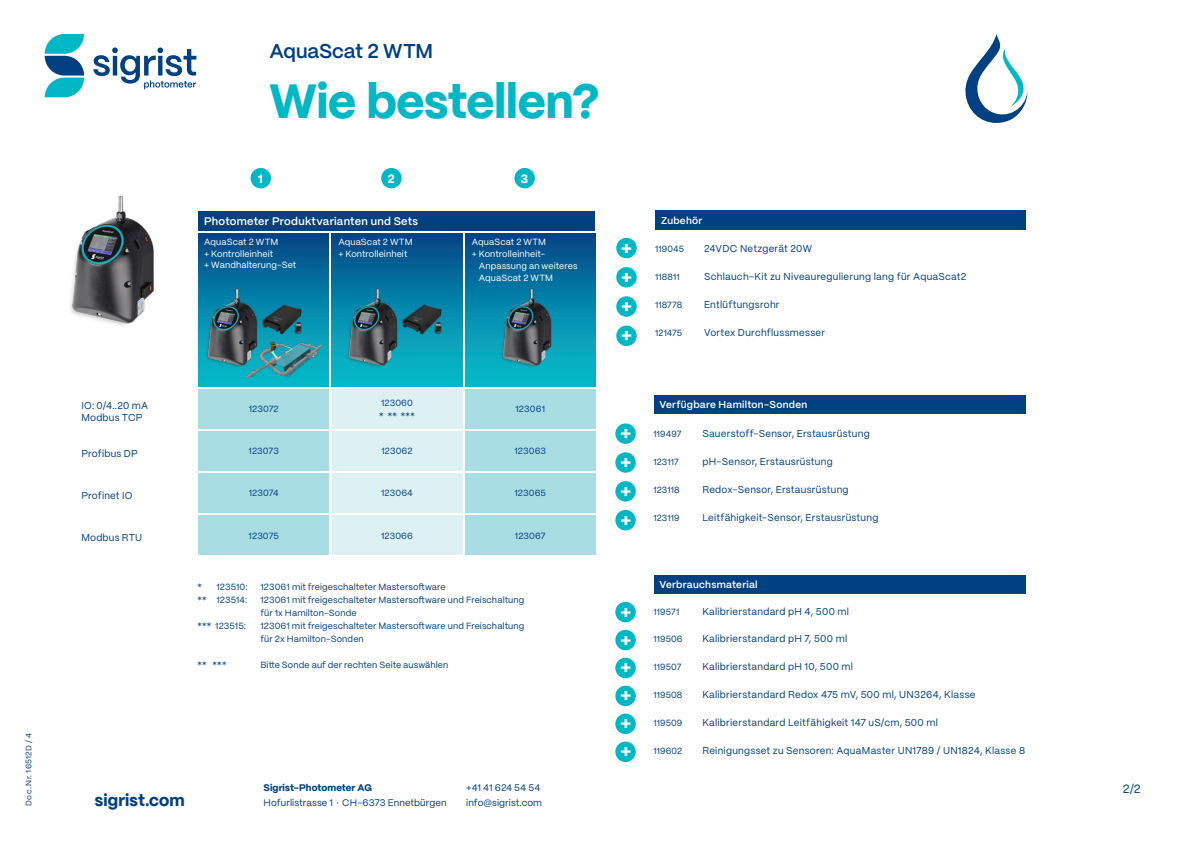
<style>
.page{position:relative;width:1191px;height:842px;background:#fff}
.page>*{position:absolute;margin:0;border:0;box-sizing:border-box;transform-origin:0 0}
.t1{font:800 48px "PP Mori";letter-spacing:-.01em;color:#00b7c5}
.t2{font:600 20px "PP Mori";letter-spacing:-.005em;color:#014081}
.t3{font:800 16.8px "PP Mori";letter-spacing:.005em;color:#014081}
.t4{font:800 12px "PP Mori";color:#fff}
.t5{font:12px "PP Mori";color:#014081}
.t6{font:600 11px "PP Mori";letter-spacing:.02em;color:#fff}
.t7{font:10px "PP Mori";letter-spacing:.025em;color:#014081}
.t8{font:600 10px "PP Mori";letter-spacing:.025em;color:#fff}
.t9{font:9.6px/14.4px "PP Mori";letter-spacing:.005em;color:#014081}
.t10{font:9px/13px "PP Mori";letter-spacing:.015em;color:#014081}
.t11{font:9px/12px "PP Mori";letter-spacing:.01em;color:#fff}
.t12{font:8px "PP Mori";letter-spacing:.04em;color:#014081}
.s1{font-weight:800}
</style>
<div class="page">
<svg style="left:45px;top:34px;width:39px;height:63px"></svg>
<svg style="left:93px;top:47px;width:103px;height:42px"></svg>
<div style="left:250px;top:168px;width:21px;height:20px;background:#00b7c5;border-radius:50%"></div>
<div style="left:381px;top:168px;width:20px;height:20px;background:#00b7c5;border-radius:50%"></div>
<div style="left:514px;top:168px;width:21px;height:20px;background:#00b7c5;border-radius:50%"></div>
<svg style="left:965px;top:34px;width:62px;height:89px"></svg>
<img style="left:70px;top:195px;width:84px;height:131px">
<div style="left:198px;top:211px;width:397px;height:19px;background:#014081"></div>
<div style="left:198px;top:431px;width:131px;height:40px;background:#a8dde4"></div>
<div style="left:198px;top:515px;width:131px;height:40px;background:#a8dde4"></div>
<div style="left:198px;top:473px;width:131px;height:40px;background:#a8dde4"></div>
<div style="left:198px;top:389px;width:131px;height:40px;background:#a8dde4"></div>
<div style="left:198px;top:233px;width:131px;height:154px;background:linear-gradient(to bottom,#034987,#06c2cd)"></div>
<div style="left:332px;top:431px;width:130px;height:40px;background:#ddf1f3"></div>
<div style="left:332px;top:515px;width:130px;height:40px;background:#ddf1f3"></div>
<div style="left:332px;top:473px;width:130px;height:40px;background:#ddf1f3"></div>
<div style="left:332px;top:389px;width:130px;height:40px;background:#ddf1f3"></div>
<div style="left:332px;top:233px;width:130px;height:154px;background:linear-gradient(to bottom,#034987,#06c2cd)"></div>
<div style="left:465px;top:431px;width:130px;height:40px;background:#a8dde4"></div>
<div style="left:465px;top:515px;width:130px;height:40px;background:#a8dde4"></div>
<div style="left:465px;top:473px;width:130px;height:40px;background:#a8dde4"></div>
<div style="left:465px;top:389px;width:130px;height:40px;background:#a8dde4"></div>
<div style="left:465px;top:233px;width:130px;height:154px;background:linear-gradient(to bottom,#034987,#06c2cd)"></div>
<img style="left:263px;top:304px;width:40px;height:24px">
<img style="left:403px;top:304px;width:40px;height:30px">
<img style="left:203px;top:288px;width:60px;height:80px">
<img style="left:343px;top:288px;width:60px;height:80px">
<img style="left:497px;top:288px;width:60px;height:80px">
<img style="left:241px;top:328px;width:84px;height:59px">
<div style="left:654px;top:395px;width:371px;height:19px;background:#014081"></div>
<div style="left:615px;top:423px;width:21px;height:21px;background:#00b7c5;border-radius:50%"></div>
<div style="left:615px;top:452px;width:21px;height:21px;background:#00b7c5;border-radius:50%"></div>
<div style="left:615px;top:481px;width:21px;height:21px;background:#00b7c5;border-radius:50%"></div>
<div style="left:615px;top:510px;width:21px;height:20px;background:#00b7c5;border-radius:50%"></div>
<div style="left:654px;top:575px;width:371px;height:18px;background:#014081"></div>
<div style="left:615px;top:602px;width:21px;height:20px;background:#00b7c5;border-radius:50%"></div>
<div style="left:615px;top:630px;width:21px;height:20px;background:#00b7c5;border-radius:50%"></div>
<div style="left:615px;top:658px;width:21px;height:20px;background:#00b7c5;border-radius:50%"></div>
<div style="left:615px;top:686px;width:21px;height:20px;background:#00b7c5;border-radius:50%"></div>
<div style="left:615px;top:714px;width:21px;height:20px;background:#00b7c5;border-radius:50%"></div>
<div style="left:615px;top:742px;width:21px;height:20px;background:#00b7c5;border-radius:50%"></div>
<div style="left:616px;top:238px;width:20px;height:20px;background:#00b7c5;border-radius:50%"></div>
<div style="left:616px;top:267px;width:20px;height:20px;background:#00b7c5;border-radius:50%"></div>
<div style="left:616px;top:296px;width:20px;height:21px;background:#00b7c5;border-radius:50%"></div>
<div style="left:616px;top:326px;width:20px;height:20px;background:#00b7c5;border-radius:50%"></div>
<div style="left:655px;top:210px;width:370px;height:20px;background:#014081"></div>
<p class="t12" style="left:22px;top:806px;width:74px;rotate:-90deg">Doc. Nr. 16512D / 4</p>
<p class="t2" style="left:269px;top:33px;width:165px">AquaScat 2 WTM</p>
<p class="t1" style="left:269px;top:58px;width:332px">Wie bestellen?</p>
<p class="t4" style="left:258px;top:168px;width:6px">1</p>
<p class="t4" style="left:388px;top:168px;width:8px">2</p>
<p class="t4" style="left:521px;top:168px;width:9px">3</p>
<p class="t7" style="left:81px;top:397px;width:68px">IO: 0/4..20 mA</p>
<p class="t7" style="left:81px;top:409px;width:63px">Modbus TCP</p>
<p class="t7" style="left:81px;top:445px;width:58px">Profibus DP</p>
<p class="t7" style="left:81px;top:487px;width:52px">Profinet IO</p>
<p class="t7" style="left:81px;top:529px;width:62px">Modbus RTU</p>
<p class="t6" style="left:204px;top:211px;width:215px">Photometer Produktvarianten und Sets</p>
<p class="t11" style="left:204px;top:236px;width:76px">AquaScat 2 WTM</p>
<p class="t11" style="left:204px;top:247px;width:71px">+ Kontrolleinheit</p>
<p class="t11" style="left:204px;top:259px;width:94px">+ Wandhalterung-Set</p>
<p class="t11" style="left:338px;top:236px;width:76px">AquaScat 2 WTM</p>
<p class="t11" style="left:338px;top:247px;width:71px">+ Kontrolleinheit</p>
<p class="t11" style="left:472px;top:236px;width:76px">AquaScat 2 WTM</p>
<p class="t11" style="left:479px;top:248px;width:100px;text-indent:-7px">+ Kontrolleinheit-<br>Anpassung an weiteres<br>AquaScat 2 WTM</p>
<p class="t10" style="left:249px;top:402px;width:31px">123072</p>
<p class="t10" style="left:381px;top:396px;width:33px">123060</p>
<p class="t10" style="left:379px;top:409px;width:37px">* ** ***</p>
<p class="t10" style="left:515px;top:402px;width:31px">123061</p>
<p class="t10" style="left:249px;top:444px;width:32px">123073</p>
<p class="t10" style="left:381px;top:444px;width:33px">123062</p>
<p class="t10" style="left:514px;top:444px;width:33px">123063</p>
<p class="t10" style="left:249px;top:486px;width:31px">123074</p>
<p class="t10" style="left:381px;top:486px;width:33px">123064</p>
<p class="t10" style="left:514px;top:486px;width:33px">123065</p>
<p class="t10" style="left:249px;top:528px;width:32px">123075</p>
<p class="t10" style="left:381px;top:528px;width:33px">123066</p>
<p class="t10" style="left:515px;top:528px;width:32px">123067</p>
<p class="t10" style="left:197px;top:580px;width:52px">* 123510:</p>
<p class="t10" style="left:260px;top:580px;width:187px">123061 mit freigeschalteter Mastersoftware</p>
<p class="t10" style="left:197px;top:593px;width:51px">** 123514:</p>
<p class="t10" style="left:260px;top:593px;width:265px">123061 mit freigeschalteter Mastersoftware und Freischaltung für 1x Hamilton-Sonde</p>
<p class="t10" style="left:197px;top:619px;width:50px">*** 123515:</p>
<p class="t10" style="left:260px;top:619px;width:265px">123061 mit freigeschalteter Mastersoftware und Freischaltung für 2x Hamilton-Sonden</p>
<p class="t10" style="left:197px;top:658px;width:31px">** ***</p>
<p class="t10" style="left:260px;top:658px;width:190px">Bitte Sonde auf der rechten Seite auswählen</p>
<p class="t9" style="left:264px;top:780px;width:184px"><span class="s1">Sigrist-Photometer AG<br></span>Hofurlistrasse 1 · CH-6373 Ennetbürgen</p>
<p class="t3" style="left:95px;top:785px;width:91px">sigrist.com</p>
<p class="t9" style="left:466px;top:780px;width:77px">+41 41 624 54 54 info@sigrist.com</p>
<p class="t8" style="left:661px;top:211px;width:43px">Zubehör</p>
<p class="t10" style="left:655px;top:242px;width:31px">119045</p>
<p class="t7" style="left:704px;top:240px;width:109px">24VDC Netzgerät 20W</p>
<p class="t10" style="left:655px;top:270px;width:26px">118811</p>
<p class="t7" style="left:704px;top:268px;width:264px">Schlauch-Kit zu Niveauregulierung lang für AquaScat2</p>
<p class="t10" style="left:655px;top:298px;width:29px">118778</p>
<p class="t7" style="left:704px;top:296px;width:77px">Entlüftungsrohr</p>
<p class="t10" style="left:655px;top:326px;width:29px">121475</p>
<p class="t7" style="left:704px;top:324px;width:122px">Vortex Durchflussmesser</p>
<p class="t8" style="left:659px;top:396px;width:149px">Verfügbare Hamilton-Sonden</p>
<p class="t10" style="left:653px;top:426px;width:30px">119497</p>
<p class="t7" style="left:702px;top:424px;width:169px">Sauerstoff-Sensor, Erstausrüstung</p>
<p class="t10" style="left:653px;top:454px;width:27px">123117</p>
<p class="t7" style="left:702px;top:452px;width:132px">pH-Sensor, Erstausrüstung</p>
<p class="t10" style="left:653px;top:482px;width:28px">123118</p>
<p class="t7" style="left:702px;top:480px;width:148px">Redox-Sensor, Erstausrüstung</p>
<p class="t10" style="left:653px;top:510px;width:28px">123119</p>
<p class="t7" style="left:702px;top:508px;width:178px">Leitfähigkeit-Sensor, Erstausrüstung</p>
<p class="t8" style="left:659px;top:575px;width:100px">Verbrauchsmaterial</p>
<p class="t10" style="left:653px;top:605px;width:27px">119571</p>
<p class="t7" style="left:702px;top:603px;width:148px">Kalibrierstandard pH 4, 500 ml</p>
<p class="t10" style="left:653px;top:632px;width:31px">119506</p>
<p class="t7" style="left:702px;top:630px;width:146px">Kalibrierstandard pH 7, 500 ml</p>
<p class="t10" style="left:653px;top:660px;width:30px">119507</p>
<p class="t7" style="left:702px;top:658px;width:152px">Kalibrierstandard pH 10, 500 ml</p>
<p class="t10" style="left:653px;top:688px;width:31px">119508</p>
<p class="t7" style="left:702px;top:686px;width:275px">Kalibrierstandard Redox 475 mV, 500 ml, UN3264, Klasse</p>
<p class="t10" style="left:653px;top:716px;width:31px">119509</p>
<p class="t7" style="left:702px;top:714px;width:237px">Kalibrierstandard Leitfähigkeit 147 uS/cm, 500 ml</p>
<p class="t10" style="left:653px;top:744px;width:30px">119602</p>
<p class="t7" style="left:702px;top:742px;width:324px">Reinigungsset zu Sensoren: AquaMaster UN1789 / UN1824, Klasse 8</p>
<p class="t5" style="left:1122px;top:779px;width:19px">2/2</p>
</div>
